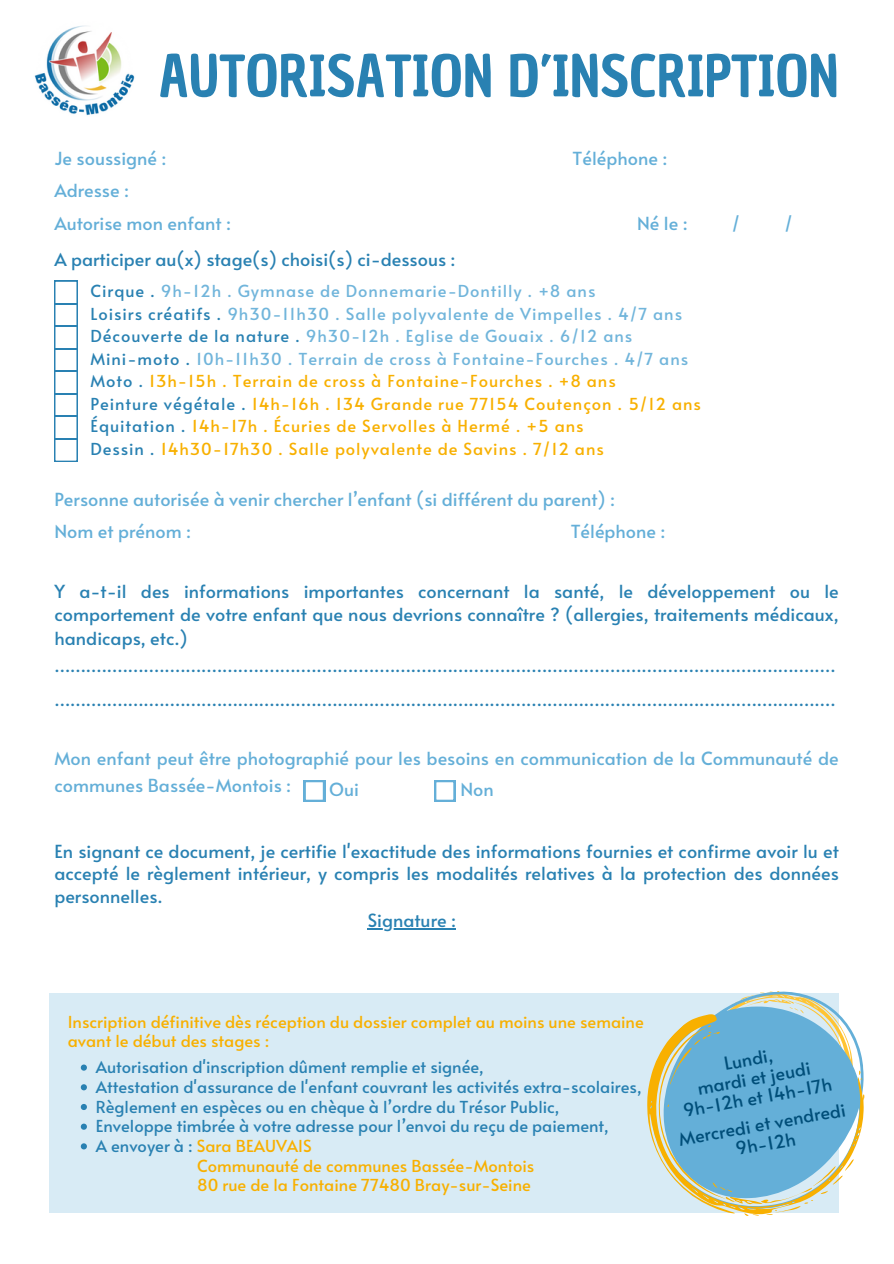
<style>
.page{position:relative;width:894px;height:1264px;background:#fff}
.page>*{position:absolute;margin:0;border:0;box-sizing:border-box;transform-origin:0 0}
.t1{font:55.65px "Chau Philomene One";color:#2981b2}
.t2{font:18px/22.5px "Alata";color:#2981b2;text-align:justify}
.t3{font:18px/27px "Alata";color:#64afd8}
.t4{font:18px "Alata";color:#004e79}
.t5{font:16.5px "Alata";color:#2981b2}
.t6{font:16.5px "Alata";letter-spacing:.055em;color:#71b5db}
.t7{font:16.5px "Alata";letter-spacing:.055em;color:#f8b000}
.t8{font:16.5px "Alata";color:#f8b000}
.s1{color:#2981b2}
</style>
<div class="page">
<img style="left:34px;top:25px;width:101px;height:91px">
<svg style="left:303px;top:780px;width:22px;height:21px"></svg>
<svg style="left:434px;top:780px;width:21px;height:21px"></svg>
<hr style="left:367px;top:928px;width:89px;height:1px;background:#2981b2">
<div style="left:49px;top:993px;width:789px;height:219px;background:#d8ebf5"></div>
<svg style="left:81px;top:1064px;width:6px;height:6px"></svg>
<svg style="left:81px;top:1084px;width:6px;height:6px"></svg>
<svg style="left:81px;top:1104px;width:6px;height:6px"></svg>
<svg style="left:81px;top:1123px;width:6px;height:6px"></svg>
<svg style="left:81px;top:1143px;width:6px;height:6px"></svg>
<svg style="left:618px;top:991px;width:247px;height:225px"></svg>
<svg style="left:54px;top:281px;width:24px;height:181px"></svg>
<p class="t1" style="left:159px;top:39px;width:681px">AUTORISATION D’INSCRIPTION</p>
<p class="t3" style="left:54px;top:144px;width:114px">Je soussigné :</p>
<p class="t3" style="left:572px;top:144px;width:96px">Téléphone :</p>
<p class="t3" style="left:54px;top:176px;width:76px">Adresse :</p>
<p class="t3" style="left:54px;top:209px;width:178px">Autorise mon enfant :</p>
<p class="t3" style="left:637px;top:209px;width:52px">Né le :</p>
<p class="t3" style="left:731px;top:209px;width:10px">/</p>
<p class="t3" style="left:784px;top:209px;width:10px">/</p>
<p class="t2" style="left:54px;top:248px;width:402px">A participer au(x) stage(s) choisi(s) ci-dessous :</p>
<p class="t6" style="left:90px;top:279px;width:506px"><span class="s1">Cirque .</span> 9h-12h . Gymnase de Donnemarie-Dontilly . +8 ans</p>
<p class="t6" style="left:90px;top:301px;width:593px"><span class="s1">Loisirs créatifs .</span> 9h30-11h30 . Salle polyvalente de Vimpelles . 4/7 ans</p>
<p class="t6" style="left:90px;top:324px;width:543px"><span class="s1">Découverte de la nature .</span> 9h30-12h . Eglise de Gouaix . 6/12 ans</p>
<p class="t6" style="left:90px;top:346px;width:599px"><span class="s1">Mini-moto .</span> 10h-11h30 . Terrain de cross à Fontaine-Fourches . 4/7 ans</p>
<p class="t7" style="left:90px;top:369px;width:526px"><span class="s1">Moto .</span> 13h-15h . Terrain de cross à Fontaine-Fourches . +8 ans</p>
<p class="t7" style="left:90px;top:391px;width:612px"><span class="s1">Peinture végétale .</span> 14h-16h . 134 Grande rue 77154 Coutençon . 5/12 ans</p>
<p class="t7" style="left:90px;top:414px;width:494px"><span class="s1">Équitation .</span> 14h-17h . Écuries de Servolles à Hermé . +5 ans</p>
<p class="t7" style="left:90px;top:436px;width:515px"><span class="s1">Dessin .</span> 14h30-17h30 . Salle polyvalente de Savins . 7/12 ans</p>
<p class="t3" style="left:54px;top:485px;width:562px">Personne autorisée à venir chercher l’enfant (si différent du parent) :</p>
<p class="t3" style="left:54px;top:516px;width:138px">Nom et prénom :</p>
<p class="t3" style="left:570px;top:516px;width:96px">Téléphone :</p>
<p class="t2" style="left:54px;top:578px;width:785px;line-height:23.4px">Y a-t-il des informations importantes concernant la santé, le développement ou le comportement de votre enfant que nous devrions connaître ? (allergies, traitements médicaux, handicaps, etc.)</p>
<p class="t2" style="left:54px;top:653px;width:782px">.....................................................................................................................................................</p>
<p class="t2" style="left:54px;top:687px;width:782px">.....................................................................................................................................................</p>
<h1 class="t3" style="left:54px;top:744px;width:785px">Mon enfant peut être photographié pour les besoins en communication de la Communauté de communes Bassée-Montois :</h1>
<p class="t3" style="left:329px;top:775px;width:31px">Oui</p>
<p class="t3" style="left:460px;top:775px;width:35px">Non</p>
<p class="t2" style="left:54px;top:839px;width:785px">En signant ce document, je certifie l'exactitude des informations fournies et confirme avoir lu et accepté le règlement intérieur, y compris les modalités relatives à la protection des données personnelles.</p>
<p class="t2" style="left:367px;top:908px;width:90px">Signature :</p>
<p class="t8" style="left:68px;top:1009px;width:577px">Inscription définitive dès réception du dossier complet au moins une semaine</p>
<p class="t8" style="left:68px;top:1029px;width:203px">avant le début des stages :</p>
<p class="t5" style="left:96px;top:1055px;width:389px">Autorisation d'inscription dûment remplie et signée,</p>
<p class="t5" style="left:96px;top:1074px;width:547px">Attestation d'assurance de l'enfant couvrant les activités extra-scolaires,</p>
<p class="t5" style="left:96px;top:1094px;width:465px">Règlement en espèces ou en chèque à l’ordre du Trésor Public,</p>
<p class="t5" style="left:96px;top:1114px;width:514px">Enveloppe timbrée à votre adresse pour l’envoi du reçu de paiement,</p>
<p class="t8" style="left:96px;top:1133px;width:217px"><span class="s1">A envoyer à :</span> Sara BEAUVAIS</p>
<p class="t8" style="left:197px;top:1153px;width:338px">Communauté de communes Bassée-Montois</p>
<p class="t8" style="left:197px;top:1173px;width:335px">80 rue de la Fontaine 77480 Bray-sur-Seine</p>
<p class="t4" style="left:721px;top:1050px;width:51px;rotate:-10deg">Lundi,</p>
<p class="t4" style="left:695px;top:1075px;width:116px;rotate:-10deg">mardi et jeudi</p>
<p class="t4" style="left:680px;top:1097px;width:152px;rotate:-10deg">9h-12h et 14h-17h</p>
<p class="t4" style="left:676px;top:1125px;width:170px;rotate:-10deg">Mercredi et vendredi</p>
<p class="t4" style="left:733px;top:1135px;width:62px;rotate:-10deg">9h-12h</p>
</div>
